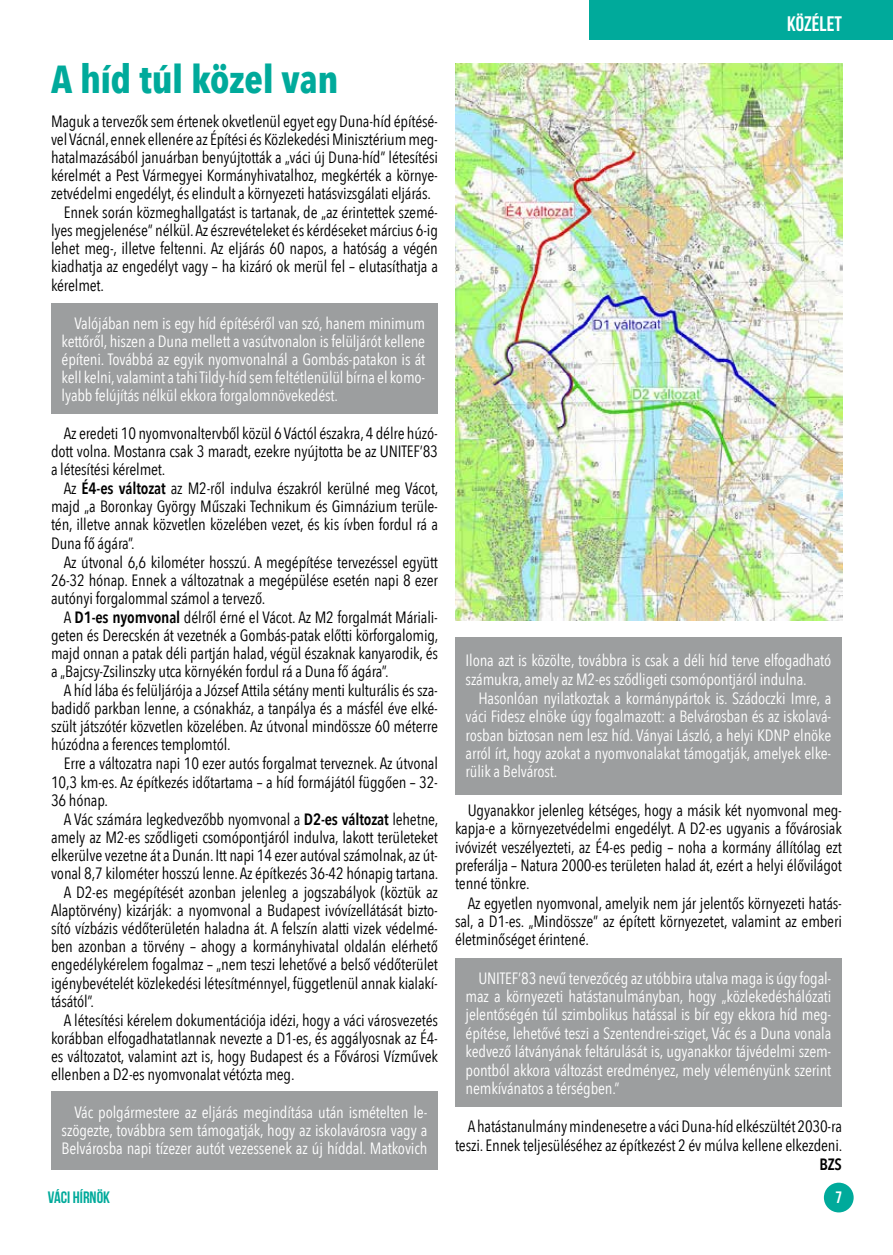
<style>
.page{position:relative;width:893px;height:1255px;background:#fff}
.page>*{position:absolute;margin:0;border:0;box-sizing:border-box;transform-origin:0 0}
.t1{font:700 39px "Avenir Next Condensed";letter-spacing:-.01em;color:#00aa9b}
.t2{font:700 21px "Bebas Neue";color:#fff}
.t3{font:700 16.5px "Bebas Neue";color:#00aa9b}
.t4{font:700 16.5px "Bebas Neue";color:#fff}
.t5{font:16.35px/18.1px "Avenir Next Condensed";letter-spacing:-.01em;color:#000;text-align:justify}
.t6{font:16.35px/18.3px "Avenir Next Condensed";letter-spacing:-.01em;color:#fff;text-align:justify}
.t7{font:600 16.35px "Avenir Next Condensed";color:#000}
.s1{font-weight:600}
</style>
<div class="page">
<div style="left:51px;top:1091px;width:387px;height:78px;background:#9c9e9f"></div>
<div style="left:455px;top:958px;width:387px;height:149px;background:#9c9e9f"></div>
<div style="left:455px;top:636px;width:387px;height:158px;background:#9c9e9f"></div>
<div style="left:51px;top:303px;width:387px;height:110px;background:#9c9e9f"></div>
<div style="left:824px;top:1182px;width:30px;height:30px;background:#00aa9b;border-radius:50%"></div>
<div style="left:590px;top:0;width:303px;height:39px;background:#00aa9b"></div>
<img style="left:455px;top:64px;width:387px;height:556px">
<h1 class="t1" style="left:51px;top:56px;width:289px">A híd túl közel van</h1>
<p class="t5" style="left:51px;top:111px;width:388px">Maguk a tervezők sem értenek okvetlenül egyet egy Duna-híd építésé-</p>
<p class="t5" style="left:51px;top:129px;width:388px">vel Vácnál, ennek ellenére az Építési és Közlekedési Minisztérium meg-</p>
<p class="t5" style="left:51px;top:147px;width:388px">hatalmazásából januárban benyújtották a „váci új Duna-híd” létesítési</p>
<p class="t5" style="left:51px;top:165px;width:388px">kérelmét a Pest Vármegyei Kormányhivatalhoz, megkérték a környe-</p>
<p class="t5" style="left:51px;top:183px;width:381px">zetvédelmi engedélyt, és elindult a környezeti hatásvizsgálati eljárás.</p>
<p class="t5" style="left:64px;top:202px;width:376px">Ennek során közmeghallgatást is tartanak, de „az érintettek szemé-</p>
<p class="t5" style="left:51px;top:221px;width:388px">lyes megjelenése” nélkül. Az észrevételeket és kérdéseket március 6-ig</p>
<p class="t5" style="left:51px;top:239px;width:388px">lehet meg-, illetve feltenni. Az eljárás 60 napos, a hatóság a végén</p>
<p class="t5" style="left:51px;top:257px;width:388px">kiadhatja az engedélyt vagy – ha kizáró ok merül fel – elutasíthatja a</p>
<p class="t5" style="left:51px;top:275px;width:55px">kérelmet.</p>
<p class="t6" style="left:62px;top:313px;width:365px;text-indent:13px">Valójában nem is egy híd építéséről van szó, hanem minimum kettőről, hiszen a Duna mellett a vasútvonalon is felüljárót kellene építeni. Továbbá az egyik nyomvonalnál a Gombás-patakon is át kell kelni, valamint a tahi Tildy-híd sem feltétlenülül bírna el komo&shy;lyabb felújítás nélkül ekkora forgalomnövekedést.</p>
<p class="t5" style="left:51px;top:423px;width:388px;text-indent:13px">Az eredeti 10 nyomvonaltervből közül 6 Váctól északra, 4 délre húzó&shy;dott volna. Mostanra csak 3 maradt, ezekre nyújtotta be az UNITEF’83 a létesítési kérelmet.</p>
<p class="t5" style="left:51px;top:478px;width:389px;text-indent:13px">Az <span class="s1">É4-es változat</span> az M2-ről indulva északról kerülné meg Vácot, majd „a Boronkay György Műszaki Technikum és Gimnázium terüle&shy;tén, illetve annak közvetlen közelében vezet, és kis ívben fordul rá a Duna fő ágára”.</p>
<p class="t5" style="left:51px;top:552px;width:388px;text-indent:13px">Az útvonal 6,6 kilométer hosszú. A megépítése tervezéssel együtt 26-32 hónap. Ennek a változatnak a megépülése esetén napi 8 ezer autónyi forgalommal számol a tervező.</p>
<p class="t5" style="left:51px;top:607px;width:389px;text-indent:13px">A <span class="s1">D1-es nyomvonal</span> délről érné el Vácot. Az M2 forgalmát Máriali&shy;geten és Derecskén át vezetnék a Gombás-patak előtti körforgalomig, majd onnan a patak déli partján halad, végül északnak kanyarodik, és a „Bajcsy-Zsilinszky utca környékén fordul rá a Duna fő ágára”.</p>
<p class="t5" style="left:51px;top:680px;width:388px;text-indent:13px">A híd lába és felüljárója a József Attila sétány menti kulturális és sza&shy;badidő parkban lenne, a csónakház, a tanpálya és a másfél éve elké&shy;szült játszótér közvetlen közelében. Az útvonal mindössze 60 méterre húzódna a ferences templomtól.</p>
<p class="t5" style="left:51px;top:753px;width:388px;text-indent:13px">Erre a változatra napi 10 ezer autós forgalmat terveznek. Az útvonal 10,3 km-es. Az építkezés időtartama – a híd formájától függően – 32- 36 hónap.</p>
<p class="t5" style="left:64px;top:809px;width:376px">A Vác számára legkedvezőbb nyomvonal a <span class="s1">D2-es változat</span> lehetne,</p>
<p class="t5" style="left:51px;top:827px;width:388px">amely az M2-es sződligeti csomópontjáról indulva, lakott területeket</p>
<p class="t5" style="left:51px;top:845px;width:388px">elkerülve vezetne át a Dunán. Itt napi 14 ezer autóval számolnak, az út-</p>
<p class="t5" style="left:51px;top:863px;width:389px">vonal 8,7 kilométer hosszú lenne. Az építkezés 36-42 hónapig tartana.</p>
<p class="t5" style="left:64px;top:882px;width:376px">A D2-es megépítését azonban jelenleg a jogszabályok (köztük az</p>
<p class="t5" style="left:51px;top:900px;width:388px">Alaptörvény) kizárják: a nyomvonal a Budapest ivóvízellátását bizto-</p>
<p class="t5" style="left:51px;top:918px;width:388px">sító vízbázis védőterületén haladna át. A felszín alatti vizek védelmé-</p>
<p class="t5" style="left:51px;top:936px;width:388px">ben azonban a törvény – ahogy a kormányhivatal oldalán elérhető</p>
<p class="t5" style="left:51px;top:954px;width:388px">engedélykérelem fogalmaz – „nem teszi lehetővé a belső védőterület</p>
<p class="t5" style="left:51px;top:972px;width:388px">igénybevételét közlekedési létesítménnyel, függetlenül annak kialakí-</p>
<p class="t5" style="left:51px;top:991px;width:45px">tásától”.</p>
<p class="t5" style="left:64px;top:1010px;width:376px">A létesítési kérelem dokumentációja idézi, hogy a váci városvezetés</p>
<p class="t5" style="left:51px;top:1028px;width:388px">korábban elfogadhatatlannak nevezte a D1-es, és aggályosnak az É4-</p>
<p class="t5" style="left:51px;top:1046px;width:388px">es változatot, valamint azt is, hogy Budapest és a Fővárosi Vízművek</p>
<p class="t5" style="left:51px;top:1064px;width:245px">ellenben a D2-es nyomvonalat vétózta meg.</p>
<p class="t6" style="left:62px;top:1102px;width:367px;text-indent:13px">Vác polgármestere az eljárás megindítása után ismételten le&shy;szögezte, továbbra sem támogatják, hogy az iskolavárosra vagy a Belvárosba napi tízezer autót vezessenek az új híddal. Matkovich</p>
<p class="t2" style="left:787px;top:12px;width:56px">KÖZÉLET</p>
<p class="t6" style="left:466px;top:650px;width:367px">Ilona azt is közölte, továbbra is csak a déli híd terve elfogadható számukra, amely az M2-es sződligeti csomópontjáról indulna.</p>
<p class="t6" style="left:466px;top:688px;width:367px;text-indent:13px">Hasonlóan nyilatkoztak a kormánypártok is. Szádoczki Imre, a váci Fidesz elnöke úgy fogalmazott: a Belvárosban és az iskolavá&shy;rosban biztosan nem lesz híd. Ványai László, a helyi KDNP elnöke arról írt, hogy azokat a nyomvonalakat támogatják, amelyek elke&shy;rülik a Belvárost.</p>
<p class="t5" style="left:455px;top:800px;width:388px;text-indent:13px">Ugyanakkor jelenleg kétséges, hogy a másik két nyomvonal meg&shy;kapja-e a környezetvédelmi engedélyt. A D2-es ugyanis a fővárosiak ivóvizét veszélyezteti, az É4-es pedig – noha a kormány állítólag ezt preferálja – Natura 2000-es területen halad át, ezért a helyi élővilágot tenné tönkre.</p>
<p class="t5" style="left:455px;top:892px;width:388px;text-indent:13px">Az egyetlen nyomvonal, amelyik nem jár jelentős környezeti hatás&shy;sal, a D1-es. „Mindössze” az épített környezetet, valamint az emberi életminőséget érintené.</p>
<p class="t6" style="left:466px;top:968px;width:367px;text-indent:13px">UNITEF’83 nevű tervezőcég az utóbbira utalva maga is úgy fogal&shy;maz a környezeti hatástanulmányban, hogy „közlekedéshálózati jelentőségén túl szimbolikus hatással is bír egy ekkora híd meg&shy;építése, lehetővé teszi a Szentendrei-sziget, Vác és a Duna vonala kedvező látványának feltárulását is, ugyanakkor tájvédelmi szem&shy;pontból akkora változást eredményez, mely véleményünk szerint nemkívánatos a térségben.”</p>
<p class="t5" style="left:455px;top:1116px;width:389px;text-align:right">A hatástanulmány mindenesetre a váci Duna-híd elkészültét 2030-ra teszi. Ennek teljesüléséhez az építkezést 2 év múlva kellene elkezdeni.</p>
<p class="t7" style="left:819px;top:1149px;width:24px">BZS</p>
<p class="t3" style="left:48px;top:1188px;width:64px">VÁCI HÍRNÖK</p>
<p class="t4" style="left:835px;top:1188px;width:8px">7</p>
</div>
